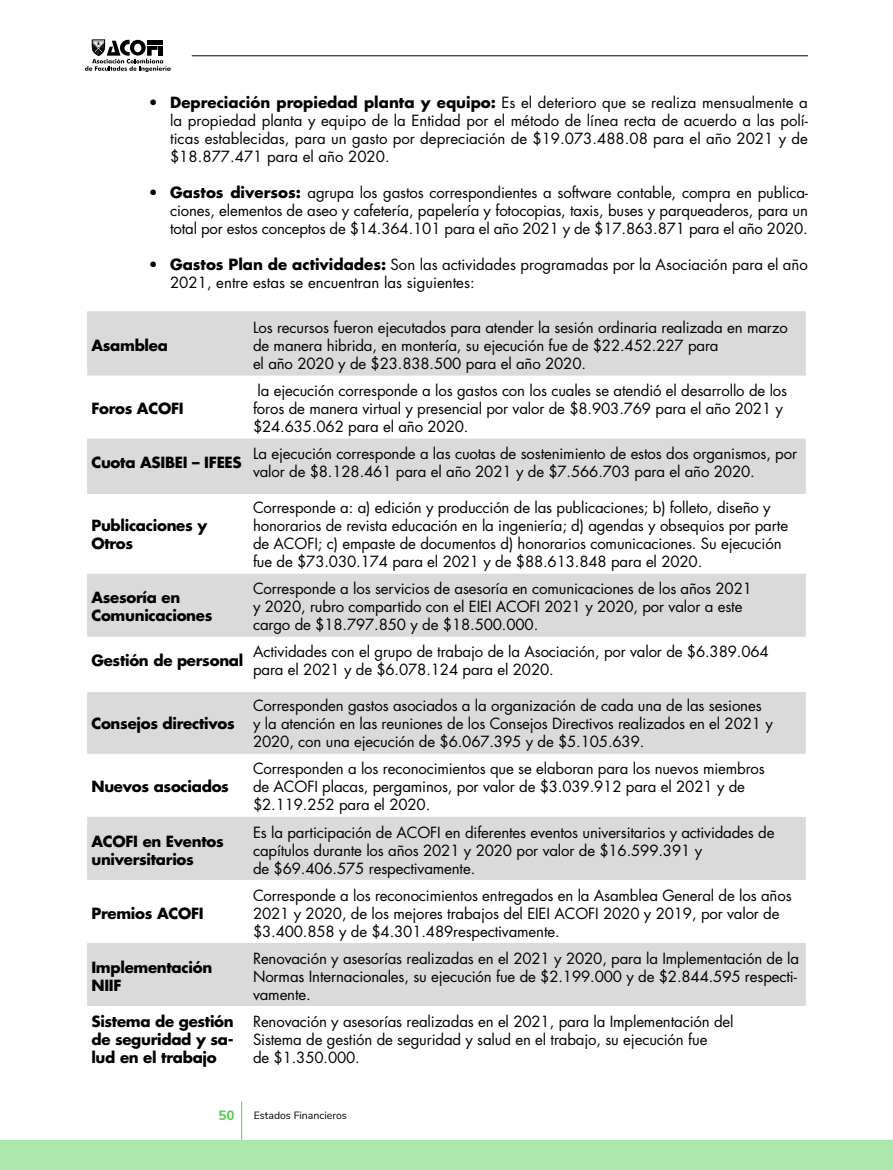
<style>
.page{position:relative;width:893px;height:1170px;background:#fff}
.page>*{position:absolute;margin:0;border:0;box-sizing:border-box;transform-origin:0 0}
.t1{font:15px/18px "Futura Std";letter-spacing:-.01em;color:#000}
.t2{font:700 15px/18px "Futura Std";letter-spacing:-.02em;color:#000}
.t3{font:800 13.5px "Nunito Sans";color:#5cce59}
.t4{font:10.5px "Nunito Sans";color:#000}
.s1{font-weight:700}
</style>
<div class="page">
<hr style="left:241px;top:1101px;width:1px;height:38px;background:#5cce59">
<svg style="left:85px;top:40px;width:85px;height:32px"></svg>
<hr style="left:192px;top:55px;width:616px;height:1px;background:#000">
<div style="left:0;top:1140px;width:893px;height:29px;background:#ade6ac"></div>
<svg style="left:87px;top:311px;width:719px;height:694px;fill:#dadada"></svg>
<p class="t1" style="left:170px;top:94px;width:639px;text-align:justify;text-indent:-21px">• <span class="s1">Depreciación propiedad planta y equipo:</span> Es el deterioro que se realiza mensualmente a la propiedad planta y equipo de la Entidad por el método de línea recta de acuerdo a las polí&shy;ticas establecidas, para un gasto por depreciación de $19.073.488.08 para el año 2021 y de $18.877.471 para el año 2020.</p>
<p class="t1" style="left:170px;top:184px;width:639px;text-align:justify;text-indent:-21px">• <span class="s1">Gastos diversos:</span> agrupa los gastos correspondientes a software contable, compra en publica&shy;ciones, elementos de aseo y cafetería, papelería y fotocopias, taxis, buses y parqueaderos, para un total por estos conceptos de $14.364.101 para el año 2021 y de $17.863.871 para el año 2020.</p>
<p class="t1" style="left:170px;top:256px;width:639px;text-indent:-21px">• <span class="s1">Gastos Plan de actividades:</span> Son las actividades programadas por la Asociación para el año<br>2021, entre estas se encuentran las siguientes:</p>
<p class="t2" style="left:91px;top:336px;width:78px">Asamblea</p>
<p class="t2" style="left:91px;top:399px;width:94px">Foros ACOFI</p>
<p class="t1" style="left:253px;top:319px;width:536px">Los recursos fueron ejecutados para atender la sesión ordinaria realizada en marzo de manera hibrida, en montería, su ejecución fue de $22.452.227 para<br>el año 2020 y de $23.838.500 para el año 2020.</p>
<p class="t1" style="left:253px;top:382px;width:536px">la ejecución corresponde a los gastos con los cuales se atendió el desarrollo de los foros de manera virtual y presencial por valor de $8.903.769 para el año 2021 y $24.635.062 para el año 2020.</p>
<p class="t2" style="left:91px;top:453px;width:152px">Cuota ASIBEI – IFEES</p>
<p class="t1" style="left:253px;top:445px;width:546px">La ejecución corresponde a las cuotas de sostenimiento de estos dos organismos, por valor de $8.128.461 para el año 2021 y de $7.566.703 para el año 2020.</p>
<p class="t2" style="left:91px;top:516px;width:117px">Publicaciones y<br>Otros</p>
<p class="t1" style="left:253px;top:499px;width:537px">Corresponde a: a) edición y producción de las publicaciones; b) folleto, diseño y honorarios de revista educación en la ingeniería; d) agendas y obsequios por parte de ACOFI; c) empaste de documentos d) honorarios comunicaciones. Su ejecución fue de $73.030.174 para el 2021 y de $88.613.848 para el 2020.</p>
<p class="t2" style="left:91px;top:588px;width:123px">Asesoría en<br>Comunicaciones</p>
<p class="t1" style="left:253px;top:580px;width:500px">Corresponde a los servicios de asesoría en comunicaciones de los años 2021 y 2020, rubro compartido con el EIEI ACOFI 2021 y 2020, por valor a este cargo de $18.797.850 y de $18.500.000.</p>
<p class="t2" style="left:91px;top:651px;width:153px">Gestión de personal</p>
<p class="t1" style="left:253px;top:643px;width:517px">Actividades con el grupo de trabajo de la Asociación, por valor de $6.389.064 para el 2021 y de $6.078.124 para el 2020.</p>
<p class="t2" style="left:91px;top:714px;width:145px">Consejos directivos</p>
<p class="t1" style="left:253px;top:697px;width:521px">Corresponden gastos asociados a la organización de cada una de las sesiones<br>y la atención en las reuniones de los Consejos Directivos realizados en el 2021 y<br>2020, con una ejecución de $6.067.395 y de $5.105.639.</p>
<p class="t2" style="left:91px;top:777px;width:139px">Nuevos asociados</p>
<p class="t1" style="left:253px;top:760px;width:513px">Corresponden a los reconocimientos que se elaboran para los nuevos miembros de ACOFI placas, pergaminos, por valor de $3.039.912 para el 2021 y de $2.119.252 para el 2020.</p>
<p class="t2" style="left:91px;top:831px;width:134px">ACOFI en Eventos universitarios</p>
<p class="t1" style="left:253px;top:823px;width:523px">Es la participación de ACOFI en diferentes eventos universitarios y actividades de capítulos durante los años 2021 y 2020 por valor de $16.599.391 y<br>de $69.406.575 respectivamente.</p>
<p class="t2" style="left:91px;top:903px;width:114px">Premios ACOFI</p>
<p class="t1" style="left:253px;top:886px;width:540px">Corresponde a los reconocimientos entregados en la Asamblea General de los años<br>2021 y 2020, de los mejores trabajos del EIEI ACOFI 2020 y 2019, por valor de $3.400.858 y de $4.301.489respectivamente.</p>
<p class="t2" style="left:91px;top:957px;width:122px">Implementación<br>NIIF</p>
<p class="t1" style="left:253px;top:949px;width:548px">Renovación y asesorías realizadas en el 2021 y 2020, para la Implementación de la<br>Normas Internacionales, su ejecución fue de $2.199.000 y de $2.844.595 respecti&shy;vamente.</p>
<p class="t2" style="left:91px;top:1011px;width:144px;text-align:justify">Sistema de gestión de seguridad y sa&shy;lud en el trabajo</p>
<p class="t1" style="left:253px;top:1012px;width:482px">Renovación y asesorías realizadas en el 2021, para la Implementación del<br>Sistema de gestión de seguridad y salud en el trabajo, su ejecución fue<br>de $1.350.000.</p>
<p class="t3" style="left:218px;top:1105px;width:18px">50</p>
<p class="t4" style="left:254px;top:1107px;width:95px">Estados Financieros</p>
</div>
